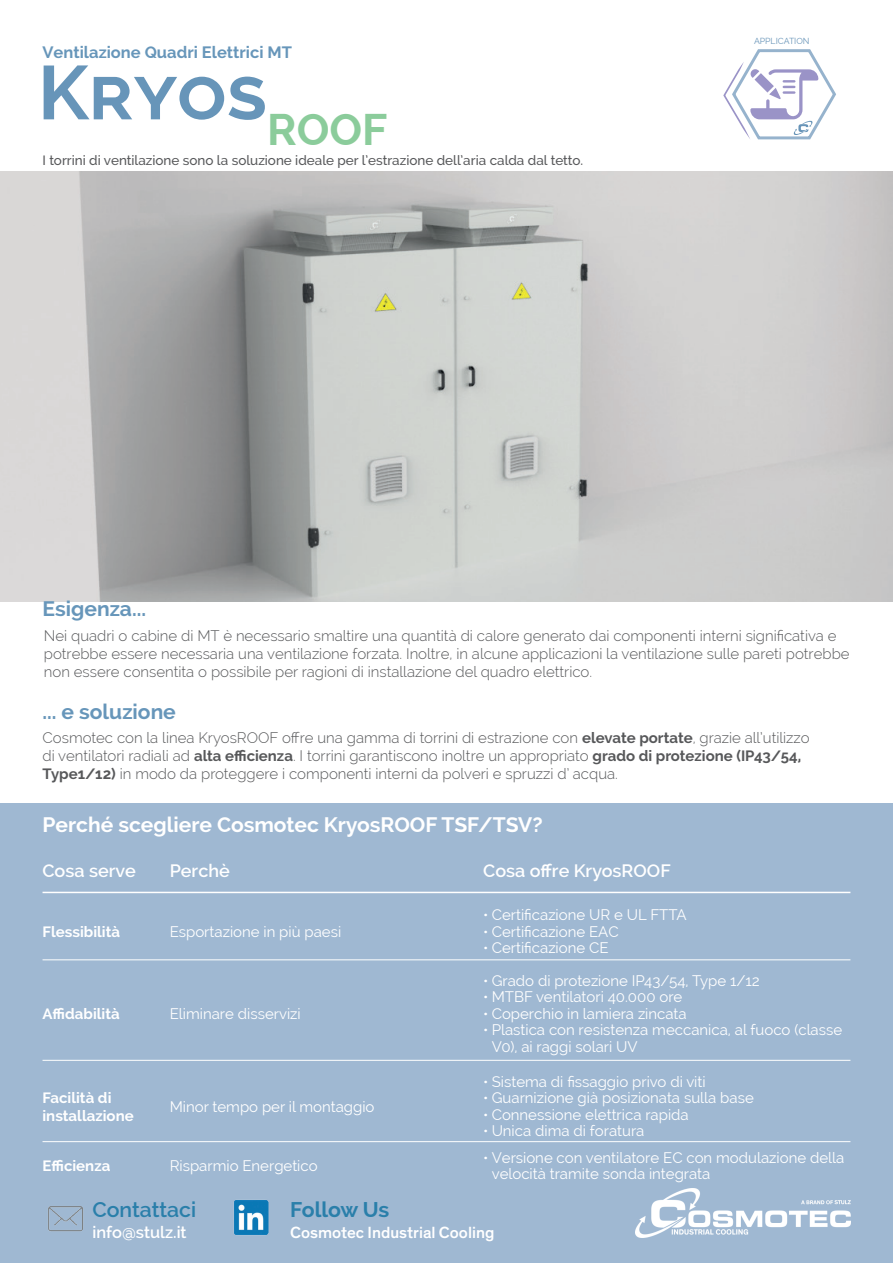
<style>
.page{position:relative;width:893px;height:1263px;background:#fff}
.page>*{position:absolute;margin:0;border:0;box-sizing:border-box;transform-origin:0 0}
.t1{font:700 75.9px "Raleway";color:#6795b9}
.t2{font:600 21.3px "Raleway";color:#2a7faa}
.t3{font:700 21.3px "Raleway";letter-spacing:-.01em;color:#2a7faa}
.t4{font:700 21px "Raleway";color:#fff}
.t5{font:700 21px "Raleway";color:#6796ba}
.t6{font:600 18px "Raleway";color:#fff}
.t7{font:700 16.5px "Raleway";color:#6796ba}
.t8{font:500 16.5px "Theinhardt";color:#fff}
.t9{font:600 16.5px "Raleway";color:#fff}
.t10{font:300 15px/18px "Raleway";color:#57585a}
.t11{font:15px/16.5px "Raleway";color:#fff}
.t12{font:700 15px/18px "Raleway";color:#fff}
.t13{font:500 13.5px "Raleway";color:#57585a}
.t14{font:8.55px "Raleway";letter-spacing:-.005em;color:#6794b8}
.s1{font-weight:700}
</style>
<div class="page">
<div style="left:0;top:1170px;width:893px;height:93px;background:#9fb8d2"></div>
<div style="left:0;top:804px;width:893px;height:384px;background:#9fb8d2"></div>
<svg style="left:723px;top:49px;width:113px;height:91px"></svg>
<img style="left:0;top:171px;width:893px;height:431px">
<img style="left:234px;top:1200px;width:35px;height:35px">
<img style="left:48px;top:1206px;width:35px;height:25px">
<img style="left:635px;top:1188px;width:215px;height:50px">
<hr style="left:43px;top:892px;width:807px;height:1px;background:#fff">
<hr style="left:43px;top:959px;width:807px;height:1px;background:#fff">
<hr style="left:43px;top:1060px;width:807px;height:1px;background:#fff">
<hr style="left:43px;top:1141px;width:807px;height:1px;background:#fff">
<p class="t7" style="left:43px;top:43px;width:251px">Ventilazione Quadri Elettrici MT</p>
<h1 class="t1" style="left:38px;top:49px;width:351px">Kryos<sub>ROOF</sub></h1>
<p class="t13" style="left:43px;top:152px;width:542px">I torrini di ventilazione sono la soluzione ideale per l’estrazione dell’aria calda dal tetto.</p>
<p class="t14" style="left:754px;top:36px;width:57px">APPLICATION</p>
<h3 class="t5" style="left:43px;top:597px;width:105px">Esigenza...</h3>
<p class="t10" style="left:44px;top:627px;width:807px">Nei quadri o cabine di MT è necessario smaltire una quantità di calore generato dai componenti interni significativa e potrebbe essere necessaria una ventilazione forzata. Inoltre, in alcune applicazioni la ventilazione sulle pareti potrebbe non essere consentita o possibile per ragioni di installazione del quadro elettrico.</p>
<h3 class="t5" style="left:43px;top:700px;width:135px">... e soluzione</h3>
<p class="t10" style="left:43px;top:729px;width:768px">Cosmotec con la linea KryosROOF offre una gamma di torrini di estrazione con <span class="s1">elevate portate</span>, grazie all’utilizzo di ventilatori radiali ad <span class="s1">alta efficienza</span>. I torrini garantiscono inoltre un appropriato <span class="s1">grado di protezione (IP43/54,<br>Type1/12)</span> in modo da proteggere i componenti interni da polveri e spruzzi d’ acqua.</p>
<h3 class="t4" style="left:43px;top:812px;width:502px">Perché scegliere Cosmotec KryosROOF TSF/TSV?</h3>
<p class="t6" style="left:43px;top:860px;width:95px">Cosa serve</p>
<p class="t6" style="left:170px;top:860px;width:62px">Perchè</p>
<p class="t6" style="left:483px;top:860px;width:189px">Cosa offre KryosROOF</p>
<p class="t12" style="left:43px;top:923px;width:79px">Flessibilità</p>
<p class="t12" style="left:43px;top:1004px;width:79px">Affidabilità</p>
<p class="t12" style="left:43px;top:1088px;width:93px">Facilità di installazione</p>
<p class="t12" style="left:43px;top:1157px;width:69px">Efficienza</p>
<p class="t11" style="left:170px;top:923px;width:173px">Esportazione in più paesi</p>
<p class="t11" style="left:170px;top:1005px;width:133px">Eliminare disservizi</p>
<p class="t11" style="left:170px;top:1098px;width:206px">Minor tempo per il montaggio</p>
<p class="t11" style="left:483px;top:907px;width:205px">• Certificazione UR e UL FTTA</p>
<p class="t11" style="left:483px;top:923px;width:137px">• Certificazione EAC</p>
<p class="t11" style="left:483px;top:940px;width:127px">• Certificazione CE</p>
<p class="t11" style="left:483px;top:972px;width:278px">• Grado di protezione IP43/54, Type 1/12</p>
<p class="t11" style="left:483px;top:988px;width:201px">• MTBF ventilatori 40.000 ore</p>
<p class="t11" style="left:483px;top:1005px;width:205px">• Coperchio in lamiera zincata</p>
<p class="t11" style="left:492px;top:1021px;width:352px;text-indent:-9px">• Plastica con resistenza meccanica, al fuoco (classe<br>V0), ai raggi solari UV</p>
<p class="t11" style="left:483px;top:1073px;width:224px">• Sistema di fissaggio privo di viti</p>
<p class="t11" style="left:483px;top:1090px;width:272px">• Guarnizione già posizionata sulla base</p>
<p class="t11" style="left:483px;top:1106px;width:207px">• Connessione elettrica rapida</p>
<p class="t11" style="left:483px;top:1123px;width:163px">• Unica dima di foratura</p>
<p class="t11" style="left:170px;top:1157px;width:149px">Risparmio Energetico</p>
<p class="t11" style="left:492px;top:1149px;width:354px;text-indent:-9px">• Versione con ventilatore EC con modulazione della velocità tramite sonda integrata</p>
<h2 class="t2" style="left:93px;top:1197px;width:105px">Contattaci</h2>
<p class="t9" style="left:93px;top:1222px;width:96px">info@stulz.it</p>
<h2 class="t3" style="left:290px;top:1197px;width:101px">Follow Us</h2>
<p class="t8" style="left:290px;top:1223px;width:206px">Cosmotec Industrial Cooling</p>
</div>
